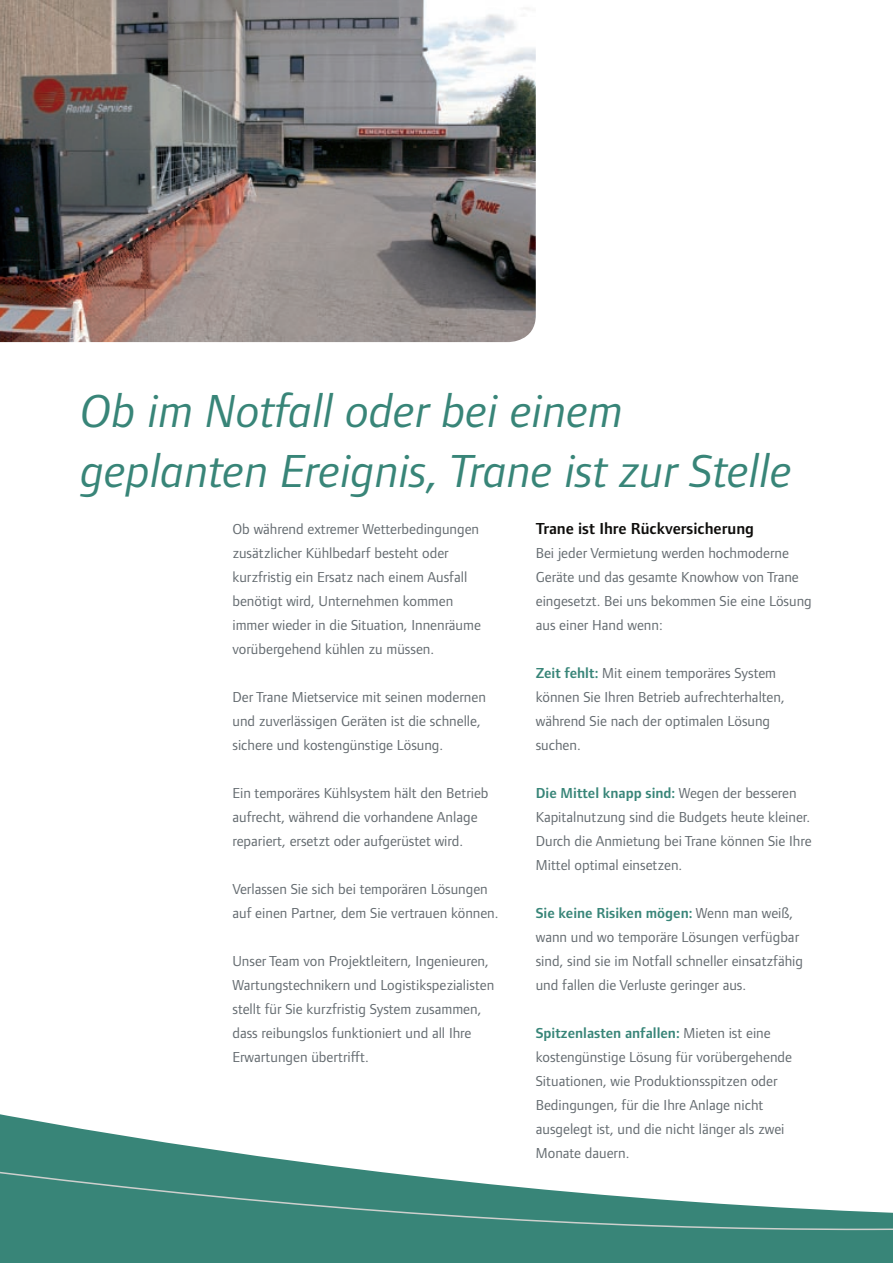
<style>
.page{position:relative;width:893px;height:1263px;background:#fff}
.page>*{position:absolute;margin:0;border:0;box-sizing:border-box;transform-origin:0 0}
.t1{font:italic 48px/60px "Foundry Form Sans";color:#388578}
.t2{font:600 16.5px "Foundry Form Sans";color:#0e0d0b}
.t3{font:15px/24px "Foundry Form Sans";color:#646b70}
.s1{font-weight:600;color:#388578}
</style>
<div class="page">
<svg style="left:0;top:1114px;width:892px;height:149px;fill:#388578"></svg>
<svg style="left:0;top:1139px;width:892px;height:92px;fill:#388578"></svg>
<svg style="left:892px;top:1212px;width:1px;height:51px"></svg>
<img style="left:0;top:0;width:536px;height:342px">
<h1 class="t1" style="left:81px;top:382px;width:713px">Ob im Notfall oder bei einem geplanten Ereignis, Trane ist zur Stelle</h1>
<p class="t3" style="left:232px;top:517px;width:250px">Ob während extremer Wetterbedingungen zusätzlicher Kühlbedarf besteht oder kurzfristig ein Ersatz nach einem Ausfall benötigt wird, Unternehmen kommen immer wieder in die Situation, Innenräume vorübergehend kühlen zu müssen.</p>
<p class="t3" style="left:232px;top:685px;width:255px">Der Trane Mietservice mit seinen modernen und zuverlässigen Geräten ist die schnelle, sichere und kostengünstige Lösung.</p>
<p class="t3" style="left:232px;top:781px;width:258px">Ein temporäres Kühlsystem hält den Betrieb aufrecht, während die vorhandene Anlage repariert, ersetzt oder aufgerüstet wird.</p>
<p class="t3" style="left:232px;top:877px;width:268px">Verlassen Sie sich bei temporären Lösungen auf einen Partner, dem Sie vertrauen können.</p>
<p class="t3" style="left:232px;top:949px;width:263px">Unser Team von Projektleitern, Ingenieuren, Wartungstechnikern und Logistikspezialisten stellt für Sie kurzfristig System zusammen, dass reibungslos funktioniert und all Ihre Erwartungen übertrifft.</p>
<p class="t2" style="left:536px;top:519px;width:220px">Trane ist Ihre Rückversicherung</p>
<p class="t3" style="left:536px;top:541px;width:277px">Bei jeder Vermietung werden hochmoderne Geräte und das gesamte Knowhow von Trane eingesetzt. Bei uns bekommen Sie eine Lösung aus einer Hand wenn:</p>
<p class="t3" style="left:536px;top:661px;width:251px"><span class="s1">Zeit fehlt:</span> Mit einem temporäres System können Sie Ihren Betrieb aufrechterhalten, während Sie nach der optimalen Lösung suchen.</p>
<p class="t3" style="left:536px;top:781px;width:277px"><span class="s1">Die Mittel knapp sind:</span> Wegen der besseren Kapitalnutzung sind die Budgets heute kleiner.<br>Durch die Anmietung bei Trane können Sie Ihre Mittel optimal einsetzen.</p>
<p class="t3" style="left:536px;top:901px;width:269px"><span class="s1">Sie keine Risiken mögen:</span> Wenn man weiß, wann und wo temporäre Lösungen verfügbar sind, sind sie im Notfall schneller einsatzfähig und fallen die Verluste geringer aus.</p>
<p class="t3" style="left:536px;top:1021px;width:258px"><span class="s1">Spitzenlasten anfallen:</span> Mieten ist eine kostengünstige Lösung für vorübergehende Situationen, wie Produktionsspitzen oder Bedingungen, für die Ihre Anlage nicht ausgelegt ist, und die nicht länger als zwei Monate dauern.</p>
</div>
